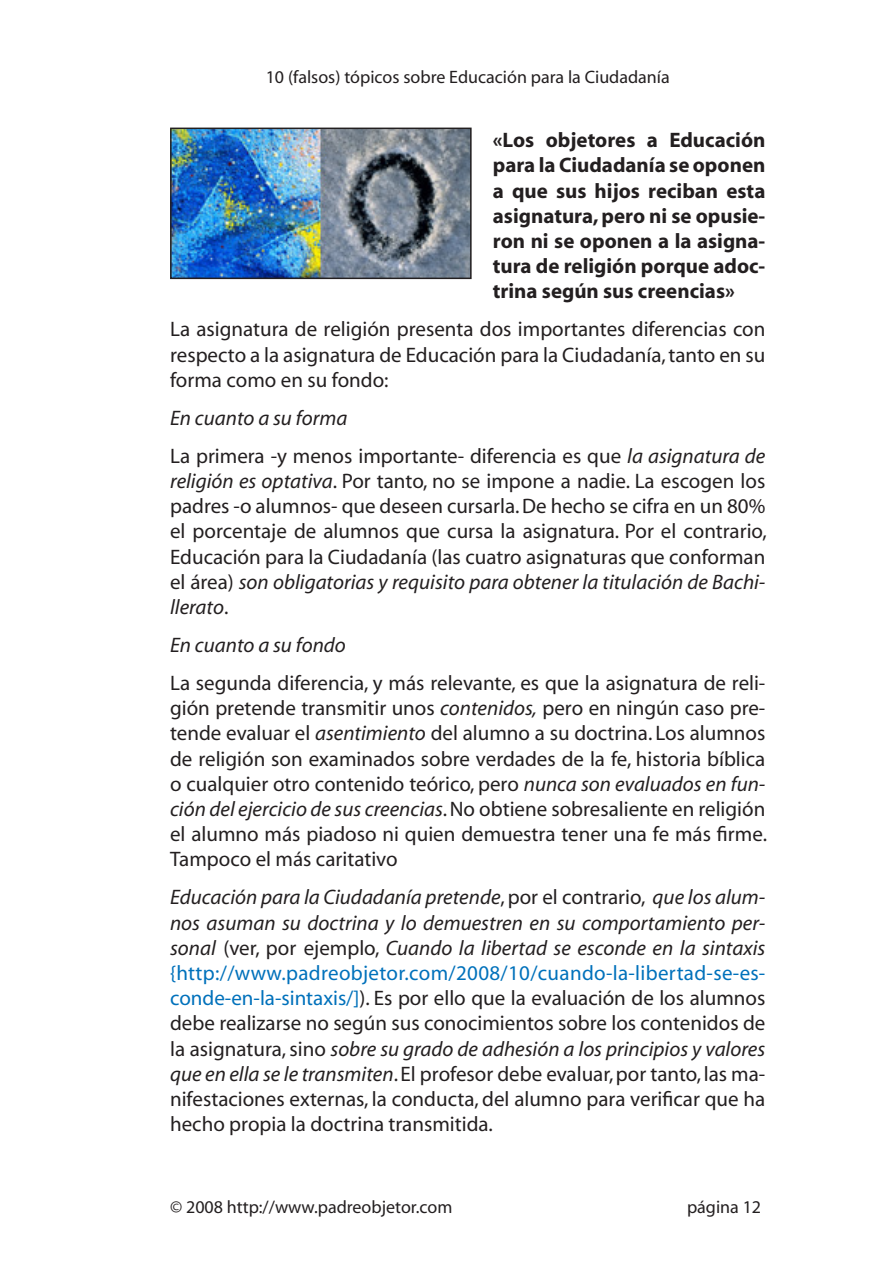
<style>
.page{position:relative;width:893px;height:1263px;background:#fff}
.page>*{position:absolute;margin:0;border:0;box-sizing:border-box;transform-origin:0 0}
.t1{font:21px/25.2px "Myriad";color:#231f20;text-align:justify}
.t2{font:700 21px/25.2px "Myriad";color:#231f20;text-align:justify}
.t3{font:italic 21px "Myriad";color:#231f20}
.t4{font:18px "Myriad";color:#231f20}
.s1{font-style:italic}
.s2{color:#0071bb}
</style>
<div class="page">
<img style="left:173px;top:131px;width:296px;height:145px">
<div style="left:170px;top:128px;width:302px;height:151px;border:2px solid #231f20"></div>
<p class="t4" style="left:266px;top:68px;width:406px">10 (falsos) tópicos sobre Educación para la Ciudadanía</p>
<p class="t2" style="left:493px;top:128px;width:274px">«Los objetores a Educación para la Ciudadanía se oponen a que sus hijos reciban esta asignatura, pero ni se opusie&shy;ron ni se oponen a la asigna&shy;tura de religión porque adoc&shy;trina según sus creencias»</p>
<p class="t1" style="left:170px;top:318px;width:597px">La asignatura de religión presenta dos importantes diferencias con respecto a la asignatura de Educación para la Ciudadanía, tanto en su forma como en su fondo:</p>
<p class="t3" style="left:170px;top:407px;width:179px">En cuanto a su forma</p>
<p class="t1" style="left:170px;top:444px;width:598px">La primera -y menos importante- diferencia es que <span class="s1">la asignatura de religión es optativa</span>. Por tanto, no se impone a nadie. La escogen los padres -o alumnos- que deseen cursarla. De hecho se cifra en un 80% el porcentaje de alumnos que cursa la asignatura. Por el contrario, Educación para la Ciudadanía (las cuatro asignaturas que conforman el área) <span class="s1">son obligatorias y requisito para obtener la titulación de Bachi&shy;llerato</span>.</p>
<p class="t3" style="left:170px;top:634px;width:177px">En cuanto a su fondo</p>
<p class="t1" style="left:170px;top:671px;width:598px">La segunda diferencia, y más relevante, es que la asignatura de reli&shy;gión pretende transmitir unos <span class="s1">contenidos,</span> pero en ningún caso pre&shy;tende evaluar el <span class="s1">asentimiento</span> del alumno a su doctrina. Los alumnos de religión son examinados sobre verdades de la fe, historia bíblica o cualquier otro contenido teórico, pero <span class="s1">nunca son evaluados en fun&shy;ción del ejercicio de sus creencias</span>. No obtiene sobresaliente en religión el alumno más piadoso ni quien demuestra tener una fe más firme.<br>Tampoco el más caritativo</p>
<p class="t1" style="left:170px;top:885px;width:597px"><span class="s1">Educación para la Ciudadanía pretende</span>, por el contrario, <span class="s1">que los alum&shy;nos asuman su doctrina y lo demuestren en su comportamiento per&shy;sonal</span> (ver, por ejemplo, <span class="s1">Cuando la libertad se esconde en la sintaxis </span><span class="s2">{http://www.padreobjetor.com/2008/10/cuando-la-libertad-se-es&shy;conde-en-la-sintaxis/]</span>). Es por ello que la evaluación de los alumnos debe realizarse no según sus conocimientos sobre los contenidos de la asignatura, sino <span class="s1">sobre su grado de adhesión a los principios y valores que en ella se le transmiten</span>. El profesor debe evaluar, por tanto, las ma&shy;nifestaciones externas, la conducta, del alumno para verificar que ha hecho propia la doctrina transmitida.</p>
<p class="t4" style="left:170px;top:1198px;width:284px">© 2008 http://www.padreobjetor.com</p>
<p class="t4" style="left:687px;top:1198px;width:76px">página 12</p>
</div>
